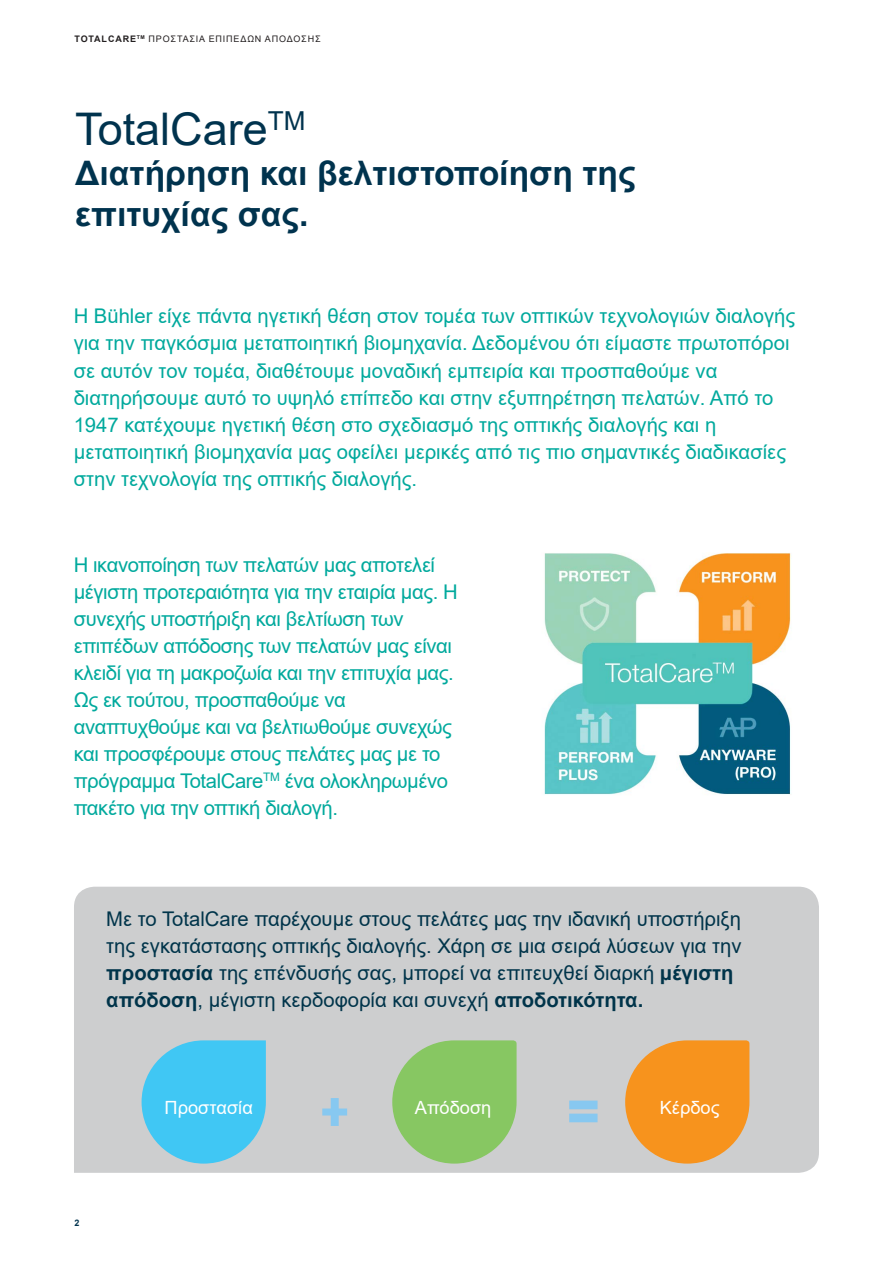
<style>
.page{position:relative;width:893px;height:1263px;background:#fff}
.page>*{position:absolute;margin:0;border:0;box-sizing:border-box;transform-origin:0 0}
.title_1{font:45px "Arial";color:#00334e}
.title_1-2{font:700 33.75px/40.5px "Arial";color:#00334e}
.highlight___turquois{font:20.25px/27px "Arial";letter-spacing:-.015em;color:#00a99d}
.highlight___turquois-2{font:20.25px/27px "Arial";color:#00344a}
.highlight___turquois-3{font:18.15px "Arial";color:#fff}
.t1{font:9px "Arial";letter-spacing:.095em;color:#231f20}
.page{font:700 9px "Arial";color:#00334e}
.s1{font-weight:700}
</style>
<div class="page">
<img style="left:544px;top:553px;width:247px;height:242px">
<div style="left:74px;top:887px;width:745px;height:286px;background:#cdcecf"></div>
<svg style="left:322px;top:1098px;width:25px;height:28px"></svg>
<svg style="left:569px;top:1100px;width:28px;height:22px"></svg>
<svg style="left:142px;top:1040px;width:124px;height:123px;background:#56c8ee"></svg>
<svg style="left:392px;top:1040px;width:125px;height:123px;background:#92c873"></svg>
<svg style="left:625px;top:1040px;width:124px;height:123px;background:#f09c39"></svg>
<p class="t1" style="left:75px;top:33px;width:248px"><span class="s1">TOTALCARE</span><sup>TM</sup> ΠΡΟΣΤΑΣΙΑ ΕΠΙΠΕΔΩΝ ΑΠΟΔΟΣΗΣ</p>
<p class="title_1" style="left:75px;top:98px;width:232px">TotalCare<sup>TM</sup></p>
<p class="title_1-2" style="left:75px;top:154px;width:562px">Διατήρηση και βελτιστοποίηση της επιτυχίας σας.</p>
<p class="highlight___turquois" style="left:74px;top:303px;width:723px">Η Bühler είχε πάντα ηγετική θέση στον τομέα των οπτικών τεχνολογιών διαλογής για την παγκόσμια μεταποιητική βιομηχανία. Δεδομένου ότι είμαστε πρωτοπόροι σε αυτόν τον τομέα, διαθέτουμε μοναδική εμπειρία και προσπαθούμε να διατηρήσουμε αυτό το υψηλό επίπεδο και στην εξυπηρέτηση πελατών. Από το 1947 κατέχουμε ηγετική θέση στο σχεδιασμό της οπτικής διαλογής και η μεταποιητική βιομηχανία μας οφείλει μερικές από τις πιο σημαντικές διαδικασίες στην τεχνολογία της οπτικής διαλογής.</p>
<p class="highlight___turquois" style="left:74px;top:551px;width:386px">Η ικανοποίηση των πελατών μας αποτελεί μέγιστη προτεραιότητα για την εταιρία μας. Η συνεχής υποστήριξη και βελτίωση των επιπέδων απόδοσης των πελατών μας είναι κλειδί για τη μακροζωία και την επιτυχία μας.<br>Ως εκ τούτου, προσπαθούμε να αναπτυχθούμε και να βελτιωθούμε συνεχώς και προσφέρουμε στους πελάτες μας με το πρόγραμμα TotalCare<sup>TM</sup> ένα ολοκληρωμένο πακέτο για την οπτική διαλογή.</p>
<p class="highlight___turquois-2" style="left:106px;top:905px;width:637px">Με το TotalCare παρέχουμε στους πελάτες μας την ιδανική υποστήριξη της εγκατάστασης οπτικής διαλογής. Χάρη σε μια σειρά λύσεων για την <span class="s1">προστασία</span> της επένδυσής σας, μπορεί να επιτευχθεί διαρκή <span class="s1">μέγιστη απόδοση</span>, μέγιστη κερδοφορία και συνεχή <span class="s1">αποδοτικότητα.</span></p>
<p class="page" style="left:74px;top:1216px;width:7px">2</p>
<p class="highlight___turquois-3" style="left:165px;top:1095px;width:90px">Προστασία</p>
<p class="highlight___turquois-3" style="left:415px;top:1095px;width:78px">Απόδοση</p>
<p class="highlight___turquois-3" style="left:660px;top:1095px;width:61px">Κέρδος</p>
</div>
